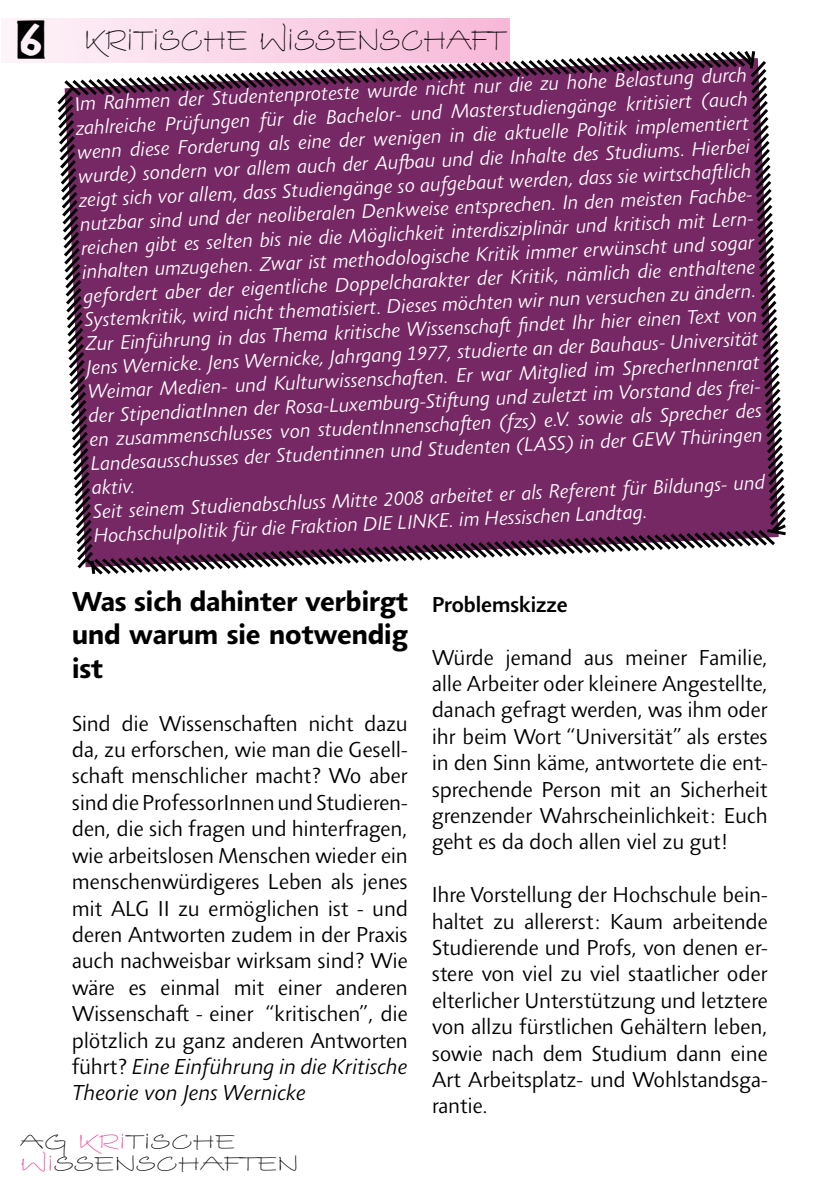
<style>
.page{position:relative;width:840px;height:1191px;background:#fff}
.page>*{position:absolute;margin:0;border:0;box-sizing:border-box;transform-origin:0 0}
.t1{font:36px "Schere LT Com";color:#000}
.t2{font:700 28px/33.6px "Agilita LT Pro";color:#000;text-align:justify}
.t3{font:26px "Vino Bianco ITC Std";letter-spacing:.015em;color:#000;scale:.85 1}
.t4{font:300 22px/26.4px "Agilita LT Pro";color:#000;text-align:justify}
.t5{font:500 22px "Agilita LT Pro";color:#000}
.t6{font:italic 300 20px/24px "Agilita LT Pro";color:#fff}
.t7{font:18.8px/21.6px "Vino Bianco ITC Std";letter-spacing:.01em;color:#000;scale:1.13 1}
.s1{font-style:normal}
.s2{font-style:italic}
.s3{color:#ec4599}
</style>
<div class="page">
<div style="left:1px;top:18px;width:508px;height:45px;background:linear-gradient(to right,#fdf4f9,#f7b8d8)"></div>
<svg style="left:54px;top:48px;width:732px;height:527px;background:#803e70"></svg>
<h1 class="t1" style="left:16px;top:23px;width:31px">6</h1>
<h3 class="t3" style="left:84px;top:25px;width:497px">Kritische Wissenschaft</h3>
<p class="t6" style="left:72px;top:95px;width:680px;rotate:-3deg"><span class="s1">I</span>m Rahmen der Studentenproteste wurde nicht nur die zu hohe Belastung durch zahlreiche Prüfungen für die Bachelor- und Masterstudiengänge kritisiert (auch wenn diese Forderung als eine der wenigen in die aktuelle Politik implementiert wurde) sondern vor allem auch der Aufb au und die Inhalte des Studiums. Hierbei zeigt sich vor allem, dass Studiengänge so aufgebaut werden, dass sie wirtschaft lich nutzbar sind und der neoliberalen Denkweise entsprechen. In den meisten Fachbe&shy;reichen gibt es selten bis nie die Möglichkeit interdisziplinär und kritisch mit Lern&shy;inhalten umzugehen. Zwar ist methodologische Kritik immer erwünscht und sogar gefordert aber der eigentliche Doppelcharakter der Kritik, nämlich die enthaltene Systemkritik, wird nicht thematisiert. Dieses möchten wir nun versuchen zu ändern.<br>Zur Einführung in das Thema kritische Wissenschaft fi ndet Ihr hier einen Text von Jens Wernicke. Jens Wernicke, Jahrgang 1977, studierte an der Bauhaus- Universität Weimar Medien- und Kulturwissenschaft en. Er war Mitglied im SprecherInnenrat der StipendiatInnen der Rosa-Luxemburg-Stift ung und zuletzt im Vorstand des frei&shy;en zusammenschlusses von studentInnenschaft en (fzs) e.V. sowie als Sprecher des Landesausschusses der Studentinnen und Studenten (LASS) in der GEW Thüringen</p>
<p class="t6" style="left:91px;top:474px;width:674px;line-height:26.8px;rotate:-3deg">aktiv.<br>Seit seinem Studienabschluss Mitte 2008 arbeitet er als Referent für Bildungs- und</p>
<p class="t6" style="left:94px;top:526px;width:555px;rotate:-3deg">Hochschulpolitik für die Fraktion DIE LINKE. im Hessischen Landtag.</p>
<h2 class="t2" style="left:72px;top:584px;width:337px">Was sich dahinter verbirgt und warum sie notwendig ist</h2>
<p class="t4" style="left:72px;top:710px;width:337px">Sind die Wissenschaften nicht dazu da, zu erforschen, wie man die Gesell&shy;schaft menschlicher macht? Wo aber sind die ProfessorInnen und Studieren&shy;den, die sich fragen und hinterfragen, wie arbeitslosen Menschen wieder ein menschenwürdigeres Leben als jenes mit ALG II zu ermöglichen ist - und deren Antworten zudem in der Praxis auch nachweisbar wirksam sind? Wie wäre es einmal mit einer anderen Wissenschaft - einer “kritischen”, die plötzlich zu ganz anderen Antworten führt? <span class="s2">Eine Einführung in die Kritische Theorie von Jens Wernicke</span></p>
<p class="t5" style="left:432px;top:589px;width:137px">Problemskizze</p>
<p class="t4" style="left:432px;top:644px;width:337px">Würde jemand aus meiner Familie, alle Arbeiter oder kleinere Angestellte, danach gefragt werden, was ihm oder ihr beim Wort “Universität” als erstes in den Sinn käme, antwortete die ent&shy;sprechende Person mit an Sicherheit grenzender Wahrscheinlichkeit: Euch geht es da doch allen viel zu gut!</p>
<p class="t4" style="left:432px;top:881px;width:337px">Ihre Vorstellung der Hochschule bein&shy;haltet zu allererst: Kaum arbeitende Studierende und Profs, von denen er&shy;stere von viel zu viel staatlicher oder elterlicher Unterstützung und letztere von allzu fürstlichen Gehältern leben, sowie nach dem Studium dann eine Art Arbeitsplatz- und Wohlstandsga&shy;rantie.</p>
<p class="t7" style="left:20px;top:1130px;width:248px">AG <span class="s3">Kri</span>tische<br><span class="s3">Wi</span>ssenschaften</p>
</div>
